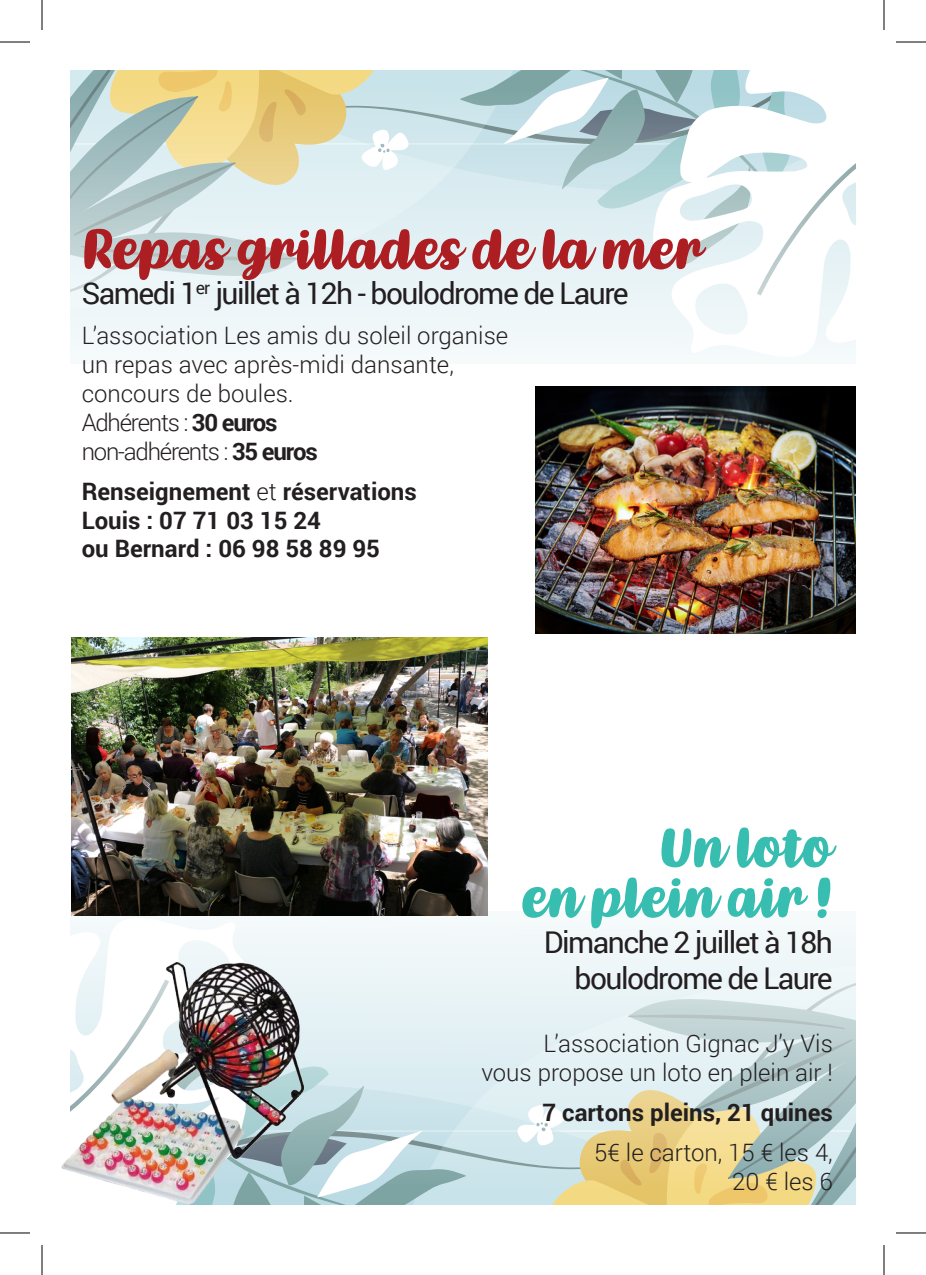
<style>
.page{position:relative;width:926px;height:1275px;background:#fff}
.page>*{position:absolute;margin:0;border:0;box-sizing:border-box;transform-origin:0 0}
.t1{font:52px "Kathen";color:#ad1e22}
.t2{font:52px "Kathen";color:#37beb0}
.t3{font:30px "Roboto";letter-spacing:-.05em;color:#231f20}
.t4{font:300 24px "Roboto";color:#231f20}
.t5{font:700 24px "Roboto";color:#231f20}
.t6{font:300 24px "Roboto";letter-spacing:-.05em;color:#231f20}
.s1{font-weight:700}
.s2{font-weight:300}
</style>
<div class="page">
<div style="left:70px;top:910px;width:786px;height:294px;background:#f0f7f9"></div>
<svg style="left:466px;top:983px;width:390px;height:221px;fill:#e4f1f5"></svg>
<svg style="left:70px;top:918px;width:165px;height:29px;fill:#fff"></svg>
<svg style="left:314px;top:1001px;width:152px;height:203px"></svg>
<svg style="left:628px;top:996px;width:228px;height:43px"></svg>
<svg style="left:628px;top:1014px;width:217px;height:15px"></svg>
<svg style="left:517px;top:1039px;width:339px;height:165px"></svg>
<div style="left:70px;top:70px;width:786px;height:294px;background:#f0f7f9"></div>
<svg style="left:70px;top:70px;width:390px;height:222px;fill:#e4f1f5"></svg>
<svg style="left:672px;top:295px;width:184px;height:62px;fill:#fff"></svg>
<svg style="left:460px;top:70px;width:396px;height:225px"></svg>
<svg style="left:70px;top:236px;width:228px;height:42px"></svg>
<svg style="left:81px;top:246px;width:217px;height:14px"></svg>
<svg style="left:70px;top:70px;width:339px;height:166px"></svg>
<img style="left:535px;top:386px;width:321px;height:247px">
<img style="left:71px;top:637px;width:416px;height:278px">
<img style="left:61px;top:947px;width:253px;height:257px">
<hr style="left:0;top:42px;width:30px;height:1px;background:#000">
<hr style="left:896px;top:42px;width:30px;height:1px;background:#000">
<hr style="left:0;top:1232px;width:30px;height:1px;background:#000">
<hr style="left:896px;top:1232px;width:30px;height:1px;background:#000">
<hr style="left:42px;top:0;width:1px;height:30px;background:#000">
<hr style="left:42px;top:1245px;width:1px;height:30px;background:#000">
<hr style="left:884px;top:0;width:1px;height:30px;background:#000">
<hr style="left:884px;top:1245px;width:1px;height:30px;background:#000">
<p class="t1" style="left:82px;top:220px;width:623px">Repas grillades de la mer</p>
<p class="t3" style="left:82px;top:272px;width:549px">Samedi 1<sup>er</sup> juillet à 12h - boulodrome de Laure</p>
<p class="t4" style="left:82px;top:319px;width:428px">L’association Les amis du soleil organise</p>
<p class="t4" style="left:82px;top:348px;width:374px">un repas avec après-midi dansante,</p>
<p class="t4" style="left:82px;top:377px;width:213px">concours de boules.</p>
<p class="t6" style="left:82px;top:406px;width:197px">Adhérents : <span class="s1">30 euros</span></p>
<p class="t6" style="left:82px;top:434px;width:238px">non-adhérents : <span class="s1">35 euros</span></p>
<p class="t5" style="left:82px;top:474px;width:337px">Renseignement <span class="s2">et</span> réservations</p>
<p class="t5" style="left:82px;top:503px;width:241px">Louis : 07 71 03 15 24</p>
<p class="t5" style="left:82px;top:532px;width:300px">ou Bernard : 06 98 58 89 95</p>
<p class="t2" style="left:659px;top:818px;width:175px">Un loto</p>
<p class="t2" style="left:523px;top:868px;width:311px">en plein air !</p>
<p class="t3" style="left:544px;top:921px;width:291px">Dimanche 2 juillet à 18h</p>
<p class="t3" style="left:574px;top:957px;width:260px">boulodrome de Laure</p>
<p class="t4" style="left:543px;top:1026px;width:291px">L’association Gignac J’y Vis</p>
<p class="t4" style="left:481px;top:1055px;width:353px">vous propose un loto en plein air !</p>
<p class="t5" style="left:542px;top:1095px;width:292px">7 cartons pleins, 21 quines</p>
<p class="t4" style="left:594px;top:1136px;width:240px">5€ le carton, 15 € les 4,</p>
<p class="t4" style="left:732px;top:1164px;width:102px">20 € les 6</p>
</div>
